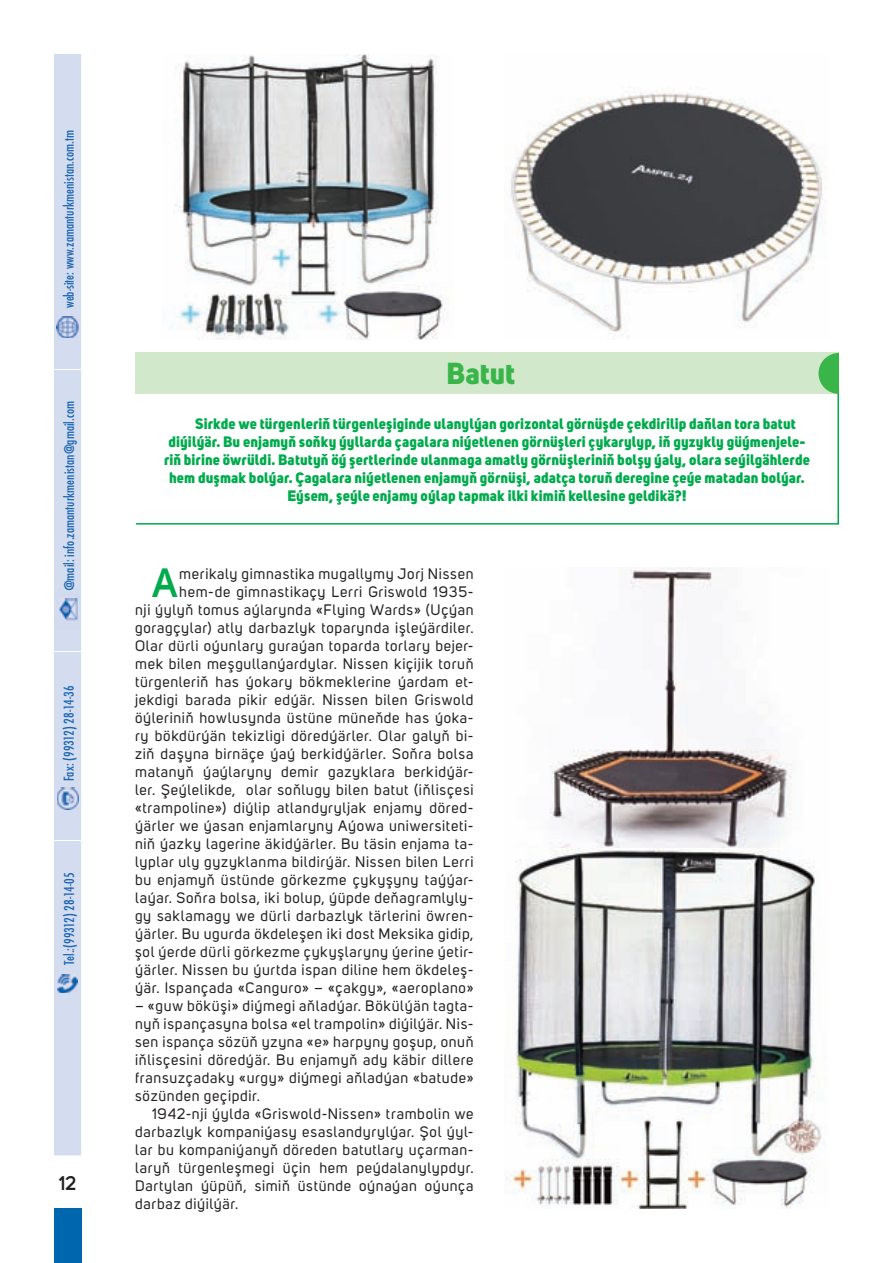
<style>
.page{position:relative;width:893px;height:1263px;background:#fff}
.page>*{position:absolute;margin:0;border:0;box-sizing:border-box;transform-origin:0 0}
.t1{font:600 40.35px "Uni Sans";color:#00ab4d}
.t2{font:800 30px "Uni Sans";color:#3ab54a}
.t3{font:600 19.5px "Uni Sans";color:#231f20}
.t4{font:15px/18px "Uni Sans";letter-spacing:.045em;color:#231f20;text-align:justify}
.t5{font:800 15px "Uni Sans";letter-spacing:.005em;color:#00ab4d}
.t6{font:500 condensed 14.85px "ART Futura TEE";color:#1a64b0}
</style>
<div class="page">
<div style="left:54px;top:54px;width:27px;height:1101px;background:#d4ddf0"></div>
<img style="left:58px;top:599px;width:19px;height:21px">
<img style="left:57px;top:316px;width:21px;height:22px">
<img style="left:58px;top:975px;width:19px;height:18px">
<div style="left:54px;top:1209px;width:27px;height:54px;background:#0066ad"></div>
<img style="left:175px;top:54px;width:271px;height:285px">
<img style="left:550px;top:567px;width:242px;height:282px">
<img style="left:505px;top:849px;width:319px;height:360px">
<img style="left:504px;top:87px;width:322px;height:245px">
<svg style="left:135px;top:352px;width:704px;height:173px"></svg>
<svg style="left:818px;top:353px;width:21px;height:41px"></svg>
<p class="t6" style="left:61px;top:308px;width:179px;rotate:-90deg">web-site: www.zamanturkmenistan.com.tm</p>
<p class="t6" style="left:61px;top:590px;width:191px;rotate:-90deg">@mail: info.zamanturkmenistan@gmail.com</p>
<p class="t6" style="left:61px;top:781px;width:97px;rotate:-90deg">Fax: (99312) 28-14-36</p>
<p class="t6" style="left:61px;top:965px;width:94px;rotate:-90deg">Tel.:(99312) 28-14-05</p>
<h3 class="t3" style="left:59px;top:1168px;width:19px">12</h3>
<h2 class="t2" style="left:446px;top:354px;width:70px">Batut</h2>
<p class="t5" style="left:195px;top:414px;width:602px">Sirk de we tür genleriň türgenleşiginde ulanylýan gorizontal görnüşde çekdiri lip daň lan to ra ba tut</p>
<p class="t5" style="left:168px;top:432px;width:639px">diýil ýär. Bu en ja myň soň ky ýyllar da ça gala ra ni ýetlenen görnüşle ri çy kary lyp, iň gy zykly güýmenjele-</p>
<p class="t5" style="left:164px;top:450px;width:647px">riň bi ri ne öw rül di. Ba tu tyň öý şert lerinde ulanma ga amat ly görnüşleri niň bol şy ýa ly, ola ra se ýilgähler de</p>
<p class="t5" style="left:169px;top:468px;width:637px">hem duşmak bolýar. ça gala ra ni ýetlenen enjamyň görnüşi, adat ça to ruň de regi ne çe ýe ma tadan bolýar.</p>
<p class="t5" style="left:287px;top:486px;width:401px">Eý sem, şeý le en jamy oýlap tap mak il ki kimiň kellesine geldikä?!</p>
<p class="t4" style="left:135px;top:565px;width:340px;text-align:right">merikaly gimnastika mugallymy Jorj Nissen hem-de gimnastikaçy Lerri Griswold 1935-<br>nji ýylyň tomus aýlarynda «Flying Wards» (Uçýan goragçylar) atly darbazlyk toparynda işleýärdiler.<br>Olar dürli oýunlary guraýan toparda torlary bejer&shy;mek bilen meşgullanýardylar. Nissen kiçijik toruň türgenleriň has ýokary bökmeklerine ýardam et&shy;jekdigi barada pikir edýär. Nissen bilen Griswold öýleriniň howlusynda üstüne müneňde has ýoka&shy;ry bökdürýän tekizligi döredýärler. Olar galyň bi&shy;ziň daşyna birnäçe ýaý berkidýärler. Soňra bolsa matanyň ýaýlaryny demir gazyklara berkidýär&shy;ler. Şeýlelikde, olar soňlugy bilen batut (iňlisçesi «trampoline») diýlip atlandyryljak enjamy döred&shy;ýärler we ýasan enjamlaryny Aýowa uniwersiteti&shy;niň ýazky lagerine äkidýärler. Bu täsin enjama ta&shy;lyplar uly gyzyklanma bildirýär. Nissen bilen Lerri bu enjamyň üstünde görkezme çykyşyny taýýar&shy;laýar. Soňra bolsa, iki bolup, ýüpde deňagramlyly&shy;gy saklamagy we dürli darbazlyk tärlerini öwren&shy;ýärler. Bu ugurda ökdeleşen iki dost Meksika gidip, şol ýerde dürli görkezme çykyşlaryny ýerine ýetir&shy;ýärler. Nissen bu ýurtda ispan diline hem ökdeleş&shy;ýär. Ispançada «Canguro» – «çakgy», «aeroplano»</p>
<p class="t4" style="left:135px;top:997px;width:340px">– «guw böküşi» diýmegi aňladýar. Bökülýän tagta&shy;nyň ispançasyna bolsa «el trampolin» diýilýär. Nis&shy;sen ispança sözüň yzyna «e» harpyny goşup, onuň iňlisçesini döredýär. Bu enjamyň ady käbir dillere fransuzçadaky «urgy» diýmegi aňladýan «batude» sözünden geçipdir.</p>
<p class="t4" style="left:135px;top:1105px;width:340px;text-indent:17px">1942-nji ýylda «Griswold-Nissen» trambolin we darbazlyk kompaniýasy esaslandyrylýar. Şol ýyl&shy;lar bu kompaniýanyň döreden batutlary uçarman&shy;laryň türgenleşmegi üçin hem peýdalanylypdyr.<br>Dartylan ýüpüň, simiň üstünde oýnaýan oýunça darbaz diýilýär.</p>
<h1 class="t1" style="left:152px;top:553px;width:27px">A</h1>
</div>
